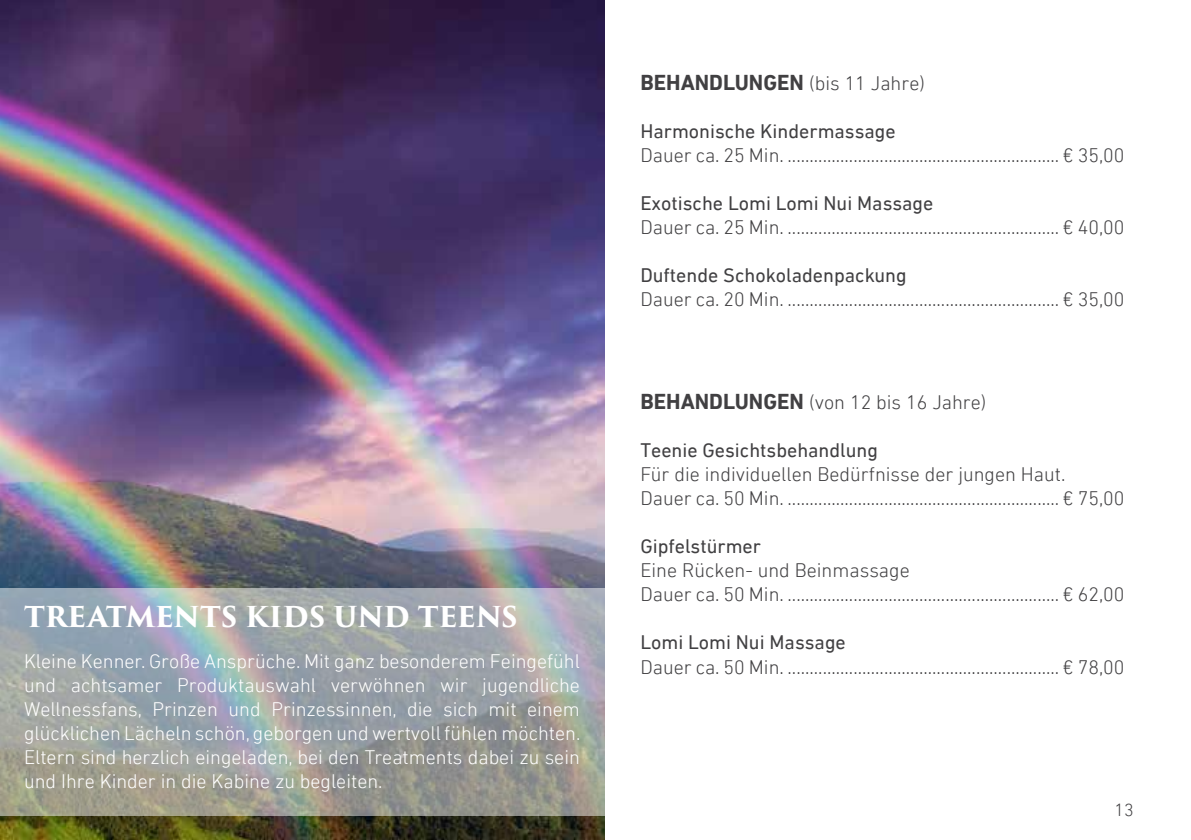
<style>
.page{position:relative;width:1191px;height:840px;background:#fff}
.page>*{position:absolute;margin:0;border:0;box-sizing:border-box;transform-origin:0 0}
.t1{font:700 28px "Trajan Pro 3";letter-spacing:-.01em;color:#fff}
.t2{font:700 22px "DIN Next LT Pro";color:#414042}
.t3{font:300 20px/24px "DIN Next LT Pro";color:#414042}
.t4{font:300 20px/24px "DIN Next LT Pro";color:#fff;text-align:justify}
.t5{font:20px "DIN Next LT Pro";color:#414042}
.t6{font:300 18px "DIN Next LT Pro";color:#414042}
.s1{font-weight:300;font-size:20px}
.s2{font-weight:700;font-size:22px}
</style>
<div class="page">
<img style="left:0;top:0;width:604px;height:839px">
<svg style="left:0;top:588px;width:604px;height:227px"></svg>
<h1 class="t1" style="left:24px;top:596px;width:495px">TREATMENTS KIDS UND TEENS</h1>
<p class="t4" style="left:24px;top:648px;width:558px">Kleine Kenner. Große Ansprüche. Mit ganz besonderem Feingefühl und achtsamer Produktauswahl verwöhnen wir jugendliche Wellnessfans, Prinzen und Prinzessinnen, die sich mit einem glücklichen Lächeln schön, geborgen und wertvoll fühlen möchten.<br>Eltern sind herzlich eingeladen, bei den Treatments dabei zu sein und Ihre Kinder in die Kabine zu begleiten.</p>
<p class="t2" style="left:640px;top:69px;width:286px">BEHANDLUNGEN <span class="s1">(bis 11 Jahre)</span></p>
<p class="t5" style="left:640px;top:119px;width:257px">Harmonische Kindermassage</p>
<p class="t3" style="left:640px;top:143px;width:486px">Dauer ca. 25 Min. .............................................................. € 35,00</p>
<p class="t5" style="left:640px;top:191px;width:295px">Exotische Lomi Lomi Nui Massage</p>
<p class="t3" style="left:640px;top:215px;width:486px">Dauer ca. 25 Min. .............................................................. € 40,00</p>
<p class="t5" style="left:640px;top:263px;width:268px">Duftende Schokoladenpackung</p>
<p class="t3" style="left:640px;top:287px;width:486px">Dauer ca. 20 Min. .............................................................. € 35,00</p>
<p class="t3" style="left:640px;top:390px;width:347px"><span class="s2">BEHANDLUNGEN</span> (von 12 bis 16 Jahre)</p>
<p class="t5" style="left:640px;top:438px;width:239px">Teenie Gesichtsbehandlung</p>
<p class="t3" style="left:640px;top:462px;width:486px">Für die individuellen Bedürfnisse der jungen Haut.<br>Dauer ca. 50 Min. .............................................................. € 75,00</p>
<p class="t5" style="left:640px;top:534px;width:122px">Gipfelstürmer</p>
<p class="t3" style="left:640px;top:558px;width:486px">Eine Rücken- und Beinmassage<br>Dauer ca. 50 Min. .............................................................. € 62,00</p>
<p class="t5" style="left:640px;top:630px;width:207px">Lomi Lomi Nui Massage</p>
<p class="t3" style="left:640px;top:654px;width:486px">Dauer ca. 50 Min. .............................................................. € 78,00</p>
<p class="t6" style="left:1114px;top:799px;width:21px">13</p>
</div>
